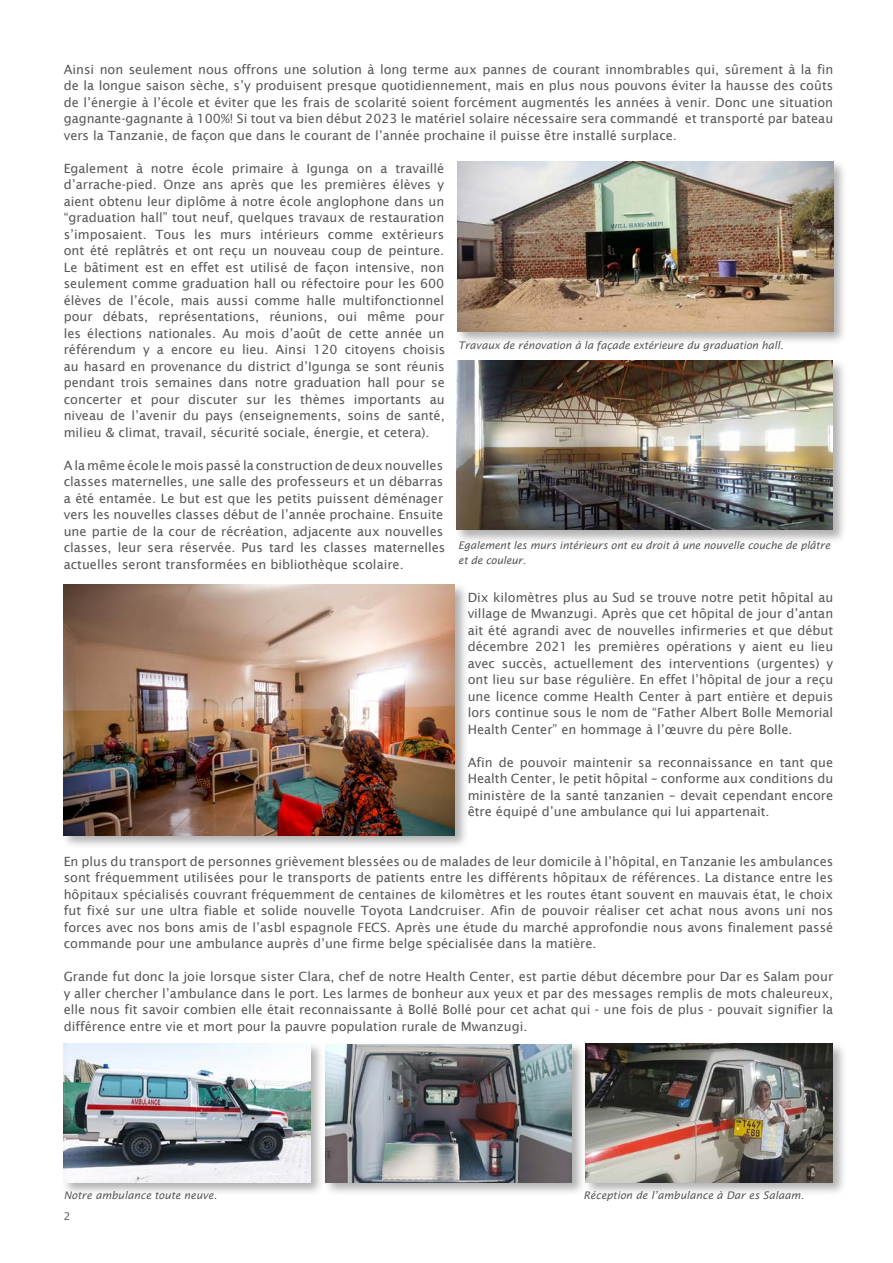
<style>
.page{position:relative;width:893px;height:1263px;background:#fff}
.page>*{position:absolute;margin:0;border:0;box-sizing:border-box;transform-origin:0 0}
.t1{font:12.75px/16.5px "Lucida Sans";color:#57585a;text-align:justify}
.t2{font:italic 10.5px/15px "Lucida Sans";letter-spacing:-.01em;color:#57585a}
.t3{font:10.5px "Lucida Sans";color:#57585a}
</style>
<div class="page">
<div style="left:455px;top:160px;width:392px;height:185px;background:#231f20;opacity:.35"></div>
<img style="left:457px;top:162px;width:376px;height:169px">
<div style="left:61px;top:582px;width:408px;height:267px;background:#231f20;opacity:.35"></div>
<img style="left:64px;top:584px;width:391px;height:251px">
<div style="left:61px;top:1041px;width:263px;height:155px;background:#231f20;opacity:.35"></div>
<img style="left:64px;top:1044px;width:246px;height:138px">
<div style="left:323px;top:1042px;width:263px;height:154px;background:#231f20;opacity:.35"></div>
<img style="left:325px;top:1044px;width:247px;height:138px">
<div style="left:584px;top:1041px;width:263px;height:155px;background:#231f20;opacity:.35"></div>
<img style="left:586px;top:1043px;width:246px;height:139px">
<div style="left:454px;top:358px;width:393px;height:186px;background:#231f20;opacity:.35"></div>
<img style="left:457px;top:360px;width:376px;height:170px">
<p class="t1" style="left:64px;top:61px;width:771px">Ainsi non seulement nous offrons une solution à long terme aux pannes de courant innombrables qui, sûrement à la fin de la longue saison sèche, s’y produisent presque quotidiennement, mais en plus nous pouvons éviter la hausse des coûts de l’énergie à l’école et éviter que les frais de scolarité soient forcément augmentés les années à venir. Donc une situation gagnante-gagnante à 100%! Si tout va bien début 2023 le matériel solaire nécessaire sera commandé et transporté par bateau vers la Tanzanie, de façon que dans le courant de l’année prochaine il puisse être installé surplace.</p>
<p class="t1" style="left:64px;top:160px;width:383px">Egalement à notre école primaire à Igunga on a travaillé d’arrache-pied. Onze ans après que les premières élèves y aient obtenu leur diplôme à notre école anglophone dans un “graduation hall” tout neuf, quelques travaux de restauration s’imposaient. Tous les murs intérieurs comme extérieurs ont été replâtrés et ont reçu un nouveau coup de peinture.<br>Le bâtiment est en effet est utilisé de façon intensive, non seulement comme graduation hall ou réfectoire pour les 600 élèves de l’école, mais aussi comme halle multifonctionnel pour débats, représentations, réunions, oui même pour les élections nationales. Au mois d’août de cette année un référendum y a encore eu lieu. Ainsi 120 citoyens choisis au hasard en provenance du district d’Igunga se sont réunis pendant trois semaines dans notre graduation hall pour se concerter et pour discuter sur les thèmes importants au niveau de l’avenir du pays (enseignements, soins de santé, milieu &amp; climat, travail, sécurité sociale, énergie, et cetera).</p>
<p class="t1" style="left:64px;top:457px;width:383px;text-align:left">A la même école le mois passé la construction de deux nouvelles classes maternelles, une salle des professeurs et un débarras a été entamée. Le but est que les petits puissent déménager vers les nouvelles classes début de l’année prochaine. Ensuite une partie de la cour de récréation, adjacente aux nouvelles classes, leur sera réservée. Pus tard les classes maternelles actuelles seront transformées en bibliothèque scolaire.</p>
<p class="t1" style="left:468px;top:589px;width:367px">Dix kilomètres plus au Sud se trouve notre petit hôpital au village de Mwanzugi. Après que cet hôpital de jour d’antan ait été agrandi avec de nouvelles infirmeries et que début décembre 2021 les premières opérations y aient eu lieu avec succès, actuellement des interventions (urgentes) y ont lieu sur base régulière. En effet l’hôpital de jour a reçu une licence comme Health Center à part entière et depuis lors continue sous le nom de “Father Albert Bolle Memorial Health Center” en hommage à l’œuvre du père Bolle.</p>
<p class="t1" style="left:468px;top:754px;width:367px">Afin de pouvoir maintenir sa reconnaissance en tant que Health Center, le petit hôpital – conforme aux conditions du ministère de la santé tanzanien – devait cependant encore être équipé d’une ambulance qui lui appartenait.</p>
<p class="t1" style="left:64px;top:853px;width:771px">En plus du transport de personnes grièvement blessées ou de malades de leur domicile à l’hôpital, en Tanzanie les ambulances sont fréquemment utilisées pour le transports de patients entre les différents hôpitaux de références. La distance entre les hôpitaux spécialisés couvrant fréquemment de centaines de kilomètres et les routes étant souvent en mauvais état, le choix fut fixé sur une ultra fiable et solide nouvelle Toyota Landcruiser. Afin de pouvoir réaliser cet achat nous avons uni nos forces avec nos bons amis de l’asbl espagnole FECS. Après une étude du marché approfondie nous avons finalement passé commande pour une ambulance auprès d’une firme belge spécialisée dans la matière.</p>
<p class="t1" style="left:64px;top:968px;width:771px">Grande fut donc la joie lorsque sister Clara, chef de notre Health Center, est partie début décembre pour Dar es Salam pour y aller chercher l’ambulance dans le port. Les larmes de bonheur aux yeux et par des messages remplis de mots chaleureux, elle nous fit savoir combien elle était reconnaissante à Bollé Bollé pour cet achat qui - une fois de plus - pouvait signifier la différence entre vie et mort pour la pauvre population rurale de Mwanzugi.</p>
<p class="t2" style="left:458px;top:337px;width:327px">Travaux de rénovation à la façade extérieure du graduation hall.</p>
<p class="t2" style="left:458px;top:537px;width:373px">Egalement les murs intérieurs ont eu droit à une nouvelle couche de plâtre et de couleur.</p>
<p class="t2" style="left:64px;top:1187px;width:155px">Notre ambulance toute neuve.</p>
<p class="t2" style="left:584px;top:1187px;width:222px">Réception de l’ambulance à Dar es Salaam.</p>
<p class="t3" style="left:64px;top:1210px;width:8px">2</p>
</div>
